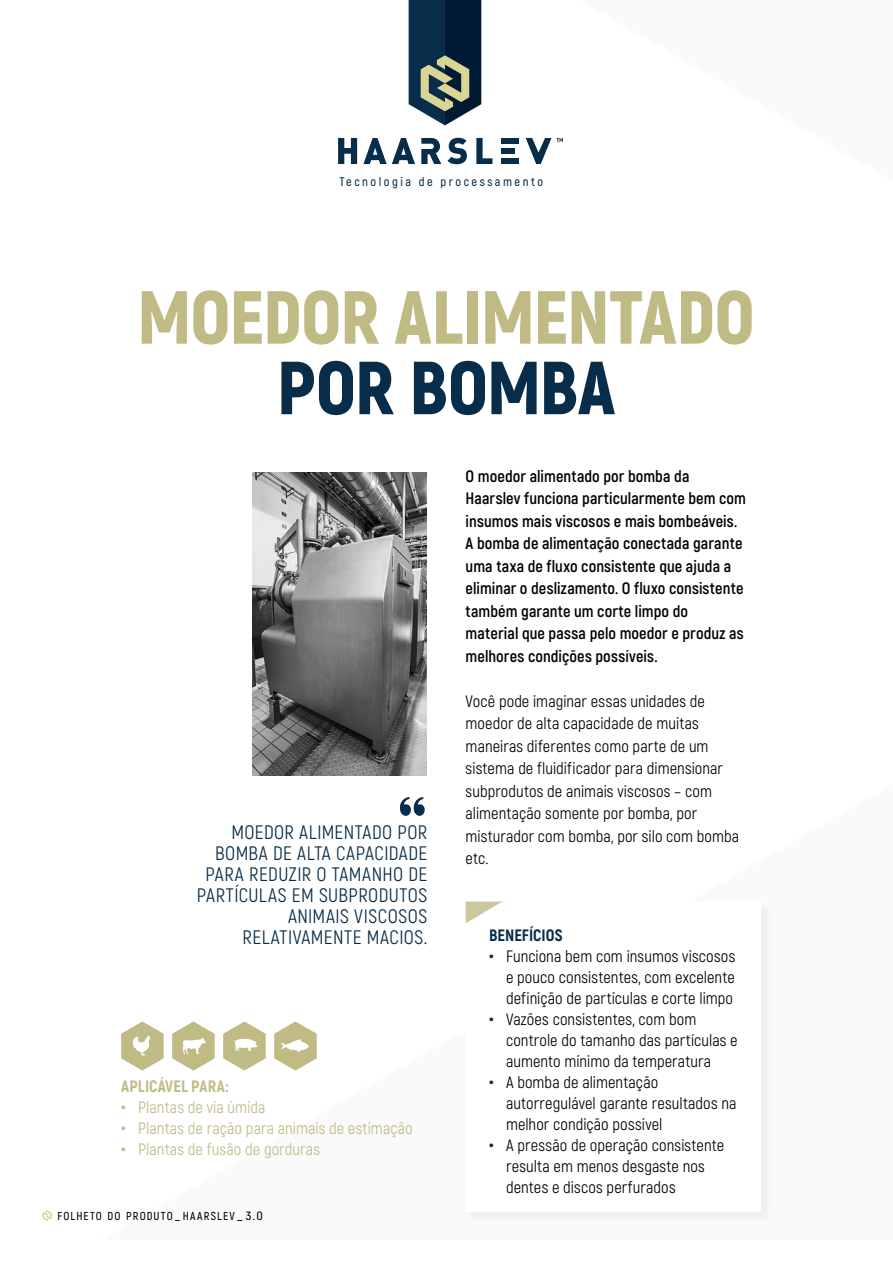
<style>
.page{position:relative;width:893px;height:1263px;background:#fff}
.page>*{position:absolute;margin:0;border:0;box-sizing:border-box;transform-origin:0 0}
.t1{font:900 75px "Akrobat";letter-spacing:-.015em;color:#c0ba84}
.t2{font:900 75px "Akrobat";letter-spacing:-.01em;color:#082d4a}
.t3{font:19.5px/21px "Akrobat";letter-spacing:.025em;color:#082d4a;text-align:right}
.t4{font:16.5px/21px "Akrobat";letter-spacing:.005em;color:#000}
.t5{font:700 16.5px/22.5px "Akrobat";letter-spacing:.005em;color:#000}
.t6{font:16.5px "Akrobat";letter-spacing:.005em;color:#c0ba84}
.t7{font:800 16.5px "Akrobat";letter-spacing:.015em;color:#c0ba84}
.t8{font:800 16.5px "Akrobat";color:#082d4a}
.t9{font:600 12.45px "Akrobat";letter-spacing:.2em;color:#082d4a}
.t10{font:600 11.55px "Akrobat";letter-spacing:.1em;color:#000}
.s1{font-weight:700;font-size:22.5px}
.s2{font-size:12px}
.s3{font-weight:700;font-size:22.5px;color:#082d4a}
</style>
<div class="page">
<svg style="left:43px;top:1210px;width:9px;height:11px"></svg>
<svg style="left:557px;top:138px;width:6px;height:4px"></svg>
<svg style="left:338px;top:138px;width:19px;height:26px"></svg>
<svg style="left:526px;top:138px;width:25px;height:26px"></svg>
<svg style="left:363px;top:138px;width:52px;height:26px"></svg>
<svg style="left:421px;top:138px;width:20px;height:26px"></svg>
<svg style="left:447px;top:138px;width:20px;height:26px"></svg>
<svg style="left:476px;top:138px;width:16px;height:26px"></svg>
<div style="left:501px;top:158px;width:17px;height:6px;background:#082d4a"></div>
<div style="left:501px;top:148px;width:13px;height:6px;background:#082d4a"></div>
<div style="left:501px;top:138px;width:17px;height:6px;background:#082d4a"></div>
<svg style="left:409px;top:0;width:72px;height:125px;background:#384f5b"></svg>
<svg style="left:400px;top:797px;width:25px;height:19px"></svg>
<div style="left:467px;top:903px;width:305px;height:320px;background:#f2f2f2"></div>
<div style="left:466px;top:901px;width:295px;height:311px;background:#fff"></div>
<svg style="left:466px;top:901px;width:36px;height:22px"></svg>
<svg style="left:274px;top:1021px;width:43px;height:49px"></svg>
<svg style="left:172px;top:1021px;width:43px;height:49px"></svg>
<svg style="left:223px;top:1021px;width:43px;height:49px"></svg>
<svg style="left:121px;top:1021px;width:43px;height:49px"></svg>
<img style="left:253px;top:472px;width:173px;height:303px">
<p class="t9" style="left:340px;top:174px;width:205px">Tecnologia de processamento</p>
<h1 class="t1" style="left:137px;top:269px;width:619px">MOEDOR ALIMENTADO</h1>
<h1 class="t2" style="left:277px;top:339px;width:340px">POR BOMBA</h1>
<p class="t3" style="left:197px;top:822px;width:232px">MOEDOR ALIMENTADO POR<br>BOMBA DE ALTA CAPACIDADE<br>PARA REDUZIR O TAMANHO DE<br>PARTÍCULAS EM SUBPRODUTOS<br>ANIMAIS VISCOSOS<br>RELATIVAMENTE MACIOS.</p>
<p class="t7" style="left:121px;top:1076px;width:109px">APLICÁVEL PARA:</p>
<p class="t6" style="left:121px;top:1097px;width:146px"><span class="s1">•</span> Plantas de via úmida</p>
<p class="t6" style="left:121px;top:1118px;width:293px"><span class="s1">•</span> Plantas de ração para animais de estimação</p>
<p class="t6" style="left:121px;top:1139px;width:200px"><span class="s1">•</span> Plantas de fusão de gorduras</p>
<p class="t10" style="left:57px;top:1209px;width:207px">FOLHETO DO PRODUTO<span class="s2">_</span>HAARSLEV<span class="s2">_ 3.0</span></p>
<p class="t5" style="left:466px;top:464px;width:282px">O moedor alimentado por bomba da Haarslev funciona particularmente bem com insumos mais viscosos e mais bombeáveis.<br>A bomba de alimentação conectada garante uma taxa de fluxo consistente que ajuda a eliminar o deslizamento. O fluxo consistente também garante um corte limpo do<br>material que passa pelo moedor e produz as melhores condições possíveis.</p>
<p class="t4" style="left:466px;top:690px;width:275px;line-height:22.5px">Você pode imaginar essas unidades de moedor de alta capacidade de muitas maneiras diferentes como parte de um sistema de fluidificador para dimensionar subprodutos de animais viscosos – com alimentação somente por bomba, por misturador com bomba, por silo com bomba etc.</p>
<p class="t8" style="left:489px;top:924px;width:75px">BENEFÍCIOS</p>
<p class="t4" style="left:506px;top:945px;width:231px;text-align:justify;text-indent:-17px"><span class="s3">•</span> Funciona bem com insumos viscosos e pouco consistentes, com excelente definição de partículas e corte limpo</p>
<p class="t4" style="left:506px;top:1008px;width:233px;text-indent:-17px"><span class="s3">•</span> Vazões consistentes, com bom controle do tamanho das partículas e aumento mínimo da temperatura</p>
<p class="t4" style="left:506px;top:1071px;width:232px;text-indent:-17px"><span class="s3">•</span> A bomba de alimentação autorregulável garante resultados na melhor condição possível</p>
<p class="t4" style="left:506px;top:1134px;width:220px;text-indent:-17px"><span class="s3">•</span> A pressão de operação consistente resulta em menos desgaste nos dentes e discos perfurados</p>
</div>
